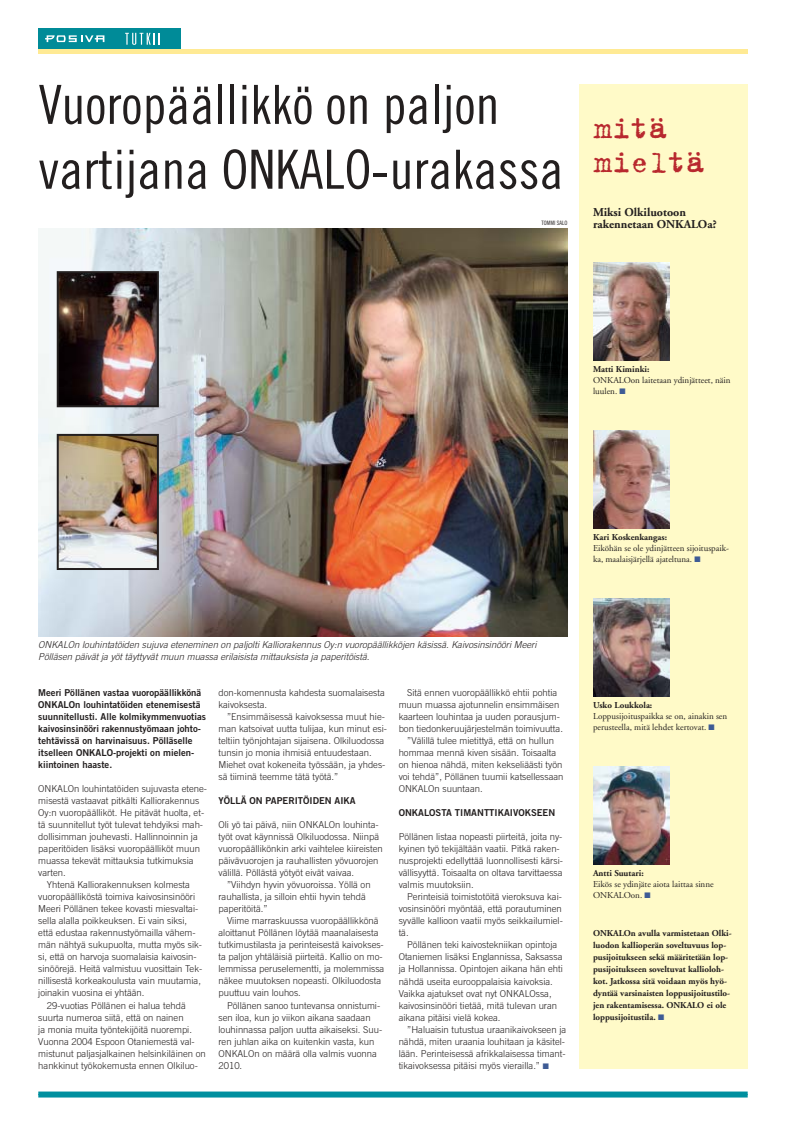
<style>
.page{position:relative;width:786px;height:1126px;background:#fff}
.page>*{position:absolute;margin:0;border:0;box-sizing:border-box;transform-origin:0 0}
.t1{font:54px/64.8px "Trade Gothic Cond Eighteen";color:#231f1f}
.t2{font:34px/34px "Trixie";color:#b8282e}
.t3{font:700 12px/12px "Adobe Garamond";color:#231f1f}
.t4{font:300 9.5px/12px "Trade Gothic";color:#231f1f}
.t5{font:9.5px/12px "Trade Gothic Bold Two";color:#231f1f}
.t6{font:italic 300 9.5px/12px "Trade Gothic";color:#231f1f}
.t7{font:700 9px/12px "Adobe Garamond";color:#231f1f}
.t8{font:9px/11px "Adobe Garamond";color:#231f1f}
.t9{font:6px "Trade Gothic Cond Eighteen";color:#231f1f}
.s1{color:#3e5b95}
</style>
<div class="page">
<div style="left:578px;top:84px;width:169px;height:984px;background:#fffac8"></div>
<div style="left:38px;top:1091px;width:709px;height:6px;background:#008f9f"></div>
<div style="left:38px;top:28px;width:142px;height:21px;background:#008b98"></div>
<svg style="left:45px;top:35px;width:59px;height:7px"></svg>
<div style="left:38px;top:49px;width:709px;height:5px;background:#ffea94"></div>
<svg style="left:125px;top:33px;width:35px;height:12px"></svg>
<img style="left:593px;top:262px;width:76px;height:98px">
<img style="left:593px;top:430px;width:76px;height:98px">
<img style="left:593px;top:598px;width:76px;height:98px">
<img style="left:593px;top:766px;width:76px;height:98px">
<img style="left:38px;top:228px;width:529px;height:408px">
<img style="left:60px;top:437px;width:96px;height:130px">
<div style="left:57px;top:434px;width:102px;height:136px;border:2px solid #231f1f"></div>
<img style="left:60px;top:274px;width:96px;height:130px">
<div style="left:57px;top:271px;width:102px;height:136px;border:2px solid #231f1f"></div>
<h1 class="t1" style="left:38px;top:77px;width:526px">Vuoropäällikkö on paljon vartijana ONKALO-urakassa</h1>
<p class="t9" style="left:541px;top:221px;width:27px">TOMMI SALO</p>
<h2 class="t2" style="left:592px;top:113px;width:114px">mitä mieltä</h2>
<p class="t3" style="left:592px;top:207px;width:125px">Miksi Olkiluotoon rakennetaan ONKALOa?</p>
<p class="t7" style="left:592px;top:364px;width:58px">Matti Kiminki:</p>
<p class="t8" style="left:592px;top:376px;width:139px">ONKALOon laitetaan ydinjätteet, näin luulen. <span class="s1">■</span></p>
<p class="t7" style="left:592px;top:532px;width:75px">Kari Koskenkangas:</p>
<p class="t8" style="left:592px;top:544px;width:137px">Eiköhän se ole ydinjätteen sijoituspaik&shy;ka, maalaisjärjellä ajateltuna. <span class="s1">■</span></p>
<p class="t6" style="left:38px;top:640px;width:499px">ONKALOn louhintatöiden sujuva eteneminen on paljolti Kalliorakennus Oy:n vuoropäällikköjen käsissä. Kaivosinsinööri Meeri<br>Pölläsen päivät ja yöt täyttyvät muun muassa erilaisista mittauksista ja paperitöistä.</p>
<p class="t5" style="left:38px;top:688px;width:169px">Meeri Pöllänen vastaa vuoropäällikkönä ONKALOn louhintatöiden etenemisestä suunnitellusti. Alle kolmikymmenvuotias kaivosinsinööri rakennustyömaan johto&shy;tehtävissä on harvinaisuus. Pölläselle itselleen ONKALO-projekti on mielen&shy;kiintoinen haaste.</p>
<p class="t4" style="left:38px;top:784px;width:170px">ONKALOn louhintatöiden sujuvasta etene-</p>
<p class="t4" style="left:38px;top:796px;width:162px">misestä vastaavat pitkälti Kalliorakennus</p>
<p class="t4" style="left:38px;top:808px;width:167px">Oy:n vuoropäälliköt. He pitävät huolta, et-</p>
<p class="t4" style="left:38px;top:820px;width:166px">tä suunnitellut työt tulevat tehdyiksi mah-</p>
<p class="t4" style="left:38px;top:832px;width:161px">dollisimman jouhevasti. Hallinnoinnin ja</p>
<p class="t4" style="left:38px;top:844px;width:163px">paperitöiden lisäksi vuoropäälliköt muun</p>
<p class="t4" style="left:38px;top:856px;width:157px">muassa tekevät mittauksia tutkimuksia</p>
<p class="t4" style="left:38px;top:868px;width:29px">varten.</p>
<p class="t4" style="left:47px;top:880px;width:145px">Yhtenä Kalliorakennuksen kolmesta</p>
<p class="t4" style="left:38px;top:892px;width:158px">vuoropäälliköstä toimiva kaivosinsinööri</p>
<p class="t4" style="left:38px;top:904px;width:161px">Meeri Pöllänen tekee kovasti miesvaltai-</p>
<p class="t4" style="left:38px;top:916px;width:150px">sella alalla poikkeuksen. Ei vain siksi,</p>
<p class="t4" style="left:38px;top:928px;width:159px">että edustaa rakennustyömailla vähem-</p>
<p class="t4" style="left:38px;top:940px;width:165px">män nähtyä sukupuolta, mutta myös sik-</p>
<p class="t4" style="left:38px;top:952px;width:160px">si, että on harvoja suomalaisia kaivosin-</p>
<p class="t4" style="left:38px;top:964px;width:165px">sinöörejä. Heitä valmistuu vuosittain Tek-</p>
<p class="t4" style="left:38px;top:976px;width:164px">nillisestä korkeakoulusta vain muutamia,</p>
<p class="t4" style="left:38px;top:988px;width:108px">joinakin vuosina ei yhtään.</p>
<p class="t4" style="left:47px;top:1000px;width:140px">29-vuotias Pöllänen ei halua tehdä</p>
<p class="t4" style="left:38px;top:1012px;width:147px">suurta numeroa siitä, että on nainen</p>
<p class="t4" style="left:38px;top:1024px;width:155px">ja monia muita työntekijöitä nuorempi.</p>
<p class="t4" style="left:38px;top:1036px;width:158px">Vuonna 2004 Espoon Otaniemestä val-</p>
<p class="t4" style="left:38px;top:1048px;width:169px">mistunut paljasjalkainen helsinkiläinen on</p>
<p class="t4" style="left:38px;top:1060px;width:161px">hankkinut työkokemusta ennen Olkiluo-</p>
<p class="t4" style="left:218px;top:688px;width:168px">don-komennusta kahdesta suomalaisesta kaivoksesta.</p>
<p class="t4" style="left:218px;top:712px;width:170px;text-indent:9px">”Ensimmäisessä kaivoksessa muut hie&shy;man katsoivat uutta tulijaa, kun minut esi&shy;teltiin työnjohtajan sijaisena. Olkiluodossa tunsin jo monia ihmisiä entuudestaan.<br>Miehet ovat kokeneita työssään, ja yhdes&shy;sä tiiminä teemme tätä työtä.”</p>
<p class="t5" style="left:218px;top:796px;width:139px">YÖLLÄ ON PAPERITÖIDEN AIKA</p>
<p class="t4" style="left:218px;top:820px;width:166px">Oli yö tai päivä, niin ONKALOn louhinta&shy;työt ovat käynnissä Olkiluodossa. Niinpä vuoropäällikönkin arki vaihtelee kiireisten päivävuorojen ja rauhallisten yövuorojen välillä. Pöllästä yötyöt eivät vaivaa.</p>
<p class="t4" style="left:218px;top:880px;width:154px;text-indent:9px">”Viihdyn hyvin yövuoroissa. Yöllä on rauhallista, ja silloin ehtii hyvin tehdä paperitöitä.”</p>
<p class="t4" style="left:218px;top:916px;width:167px;text-indent:9px">Viime marraskuussa vuoropäällikkönä aloittanut Pöllänen löytää maanalaisesta tutkimustilasta ja perinteisestä kaivokses&shy;ta paljon yhtäläisiä piirteitä. Kallio on mo&shy;lemmissa peruselementti, ja molemmissa näkee muutoksen nopeasti. Olkiluodosta puuttuu vain louhos.</p>
<p class="t4" style="left:218px;top:1000px;width:165px;text-indent:9px">Pöllänen sanoo tuntevansa onnistumi&shy;sen iloa, kun jo viikon aikana saadaan louhinnassa paljon uutta aikaiseksi. Suu&shy;ren juhlan aika on kuitenkin vasta, kun ONKALOn on määrä olla valmis vuonna 2010.</p>
<p class="t4" style="left:407px;top:688px;width:151px">Sitä ennen vuoropäällikkö ehtii pohtia</p>
<p class="t4" style="left:398px;top:700px;width:162px">muun muassa ajotunnelin ensimmäisen</p>
<p class="t4" style="left:398px;top:712px;width:163px">kaarteen louhintaa ja uuden porausjum-</p>
<p class="t4" style="left:398px;top:724px;width:166px">bon tiedonkeruujärjestelmän toimivuutta.</p>
<p class="t4" style="left:407px;top:736px;width:148px">”Välillä tulee mietittyä, että on hullun</p>
<p class="t4" style="left:398px;top:748px;width:159px">hommaa mennä kiven sisään. Toisaalta</p>
<p class="t4" style="left:398px;top:760px;width:165px">on hienoa nähdä, miten kekseliäästi työn</p>
<p class="t4" style="left:398px;top:772px;width:166px">voi tehdä”, Pöllänen tuumii katsellessaan</p>
<p class="t4" style="left:398px;top:784px;width:85px">ONKALOn suuntaan.</p>
<p class="t5" style="left:398px;top:808px;width:158px">ONKALOSTA TIMANTTIKAIVOKSEEN</p>
<p class="t4" style="left:398px;top:832px;width:166px">Pöllänen listaa nopeasti piirteitä, joita ny&shy;kyinen työ tekijältään vaatii. Pitkä raken&shy;nusprojekti edellyttää luonnollisesti kärsi&shy;vällisyyttä. Toisaalta on oltava tarvittaessa valmis muutoksiin.</p>
<p class="t4" style="left:398px;top:892px;width:166px;text-align:justify;text-indent:9px">Perinteisiä toimistotöitä vieroksuva kai&shy;vosinsinööri myöntää, että porautuminen syvälle kallioon vaatii myös seikkailumiel&shy;tä.</p>
<p class="t4" style="left:398px;top:940px;width:166px;text-indent:9px">Pöllänen teki kaivostekniikan opintoja Otaniemen lisäksi Englannissa, Saksassa ja Hollannissa. Opintojen aikana hän ehti nähdä useita eurooppalaisia kaivoksia.<br>Vaikka ajatukset ovat nyt ONKALOssa, kaivosinsinööri tietää, mitä tulevan uran aikana pitäisi vielä kokea.</p>
<p class="t4" style="left:398px;top:1024px;width:169px;text-align:justify;text-indent:9px">”Haluaisin tutustua uraanikaivokseen ja nähdä, miten uraania louhitaan ja käsitel&shy;lään. Perinteisessä afrikkalaisessa timant&shy;tikaivoksessa pitäisi myös vierailla.” <span class="s1">■</span></p>
<p class="t7" style="left:592px;top:700px;width:61px">Usko Loukkola:</p>
<p class="t8" style="left:592px;top:712px;width:136px">Loppusijoituspaikka se on, ainakin sen perusteella, mitä lehdet kertovat. <span class="s1">■</span></p>
<p class="t7" style="left:592px;top:868px;width:52px">Antti Suutari:</p>
<p class="t8" style="left:592px;top:880px;width:122px">Eikös se ydinjäte aiota laittaa sinne<br>ONKALOon. <span class="s1">■</span></p>
<p class="t7" style="left:592px;top:928px;width:140px">ONKALOn avulla varmistetaan Ol ki&shy;luodon kallioperän soveltuvuus lop - pusijoitukseen sekä määritetään lop&shy;pusijoitukseen soveltuvat kallioloh&shy;kot. Jatkossa sitä voidaan myös hyö&shy;dyntää varsinaisten loppusijoitustilo&shy;jen rakentamisessa. ONKALO ei ole loppusijoitustila. <span class="s1">■</span></p>
</div>
